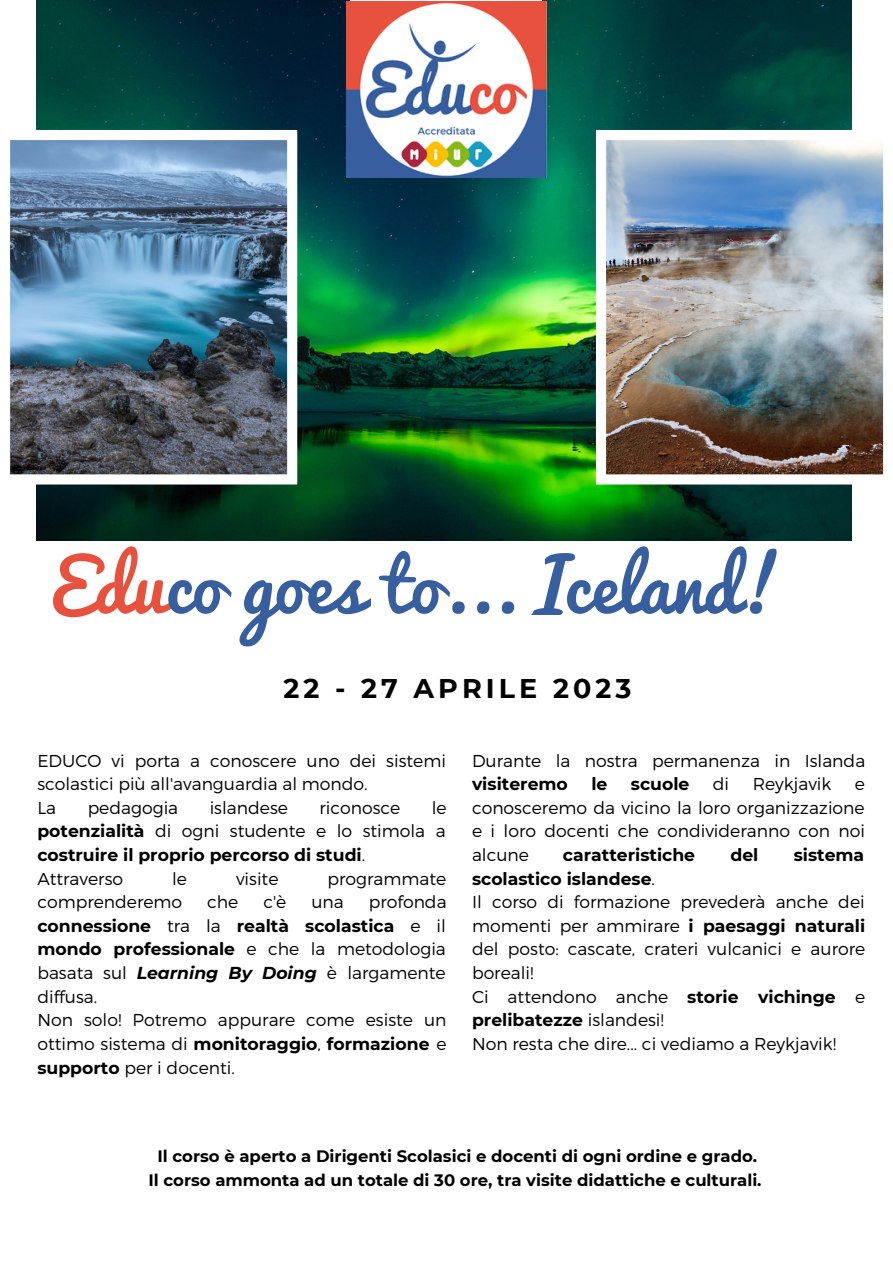
<style>
.page{position:relative;width:893px;height:1264px;background:#fff}
.page>*{position:absolute;margin:0;border:0;box-sizing:border-box;transform-origin:0 0}
.t1{font:72px "Pacifico";color:#375e9e}
.t2{font:700 27px "Montserrat";letter-spacing:.15em;color:#000}
.t3{font:300 17.25px/23.5px "Montserrat";color:#000}
.t4{font:700 17.25px/23.5px "Montserrat";color:#000}
.t5{font:700 16.5px/23.5px "Montserrat";color:#000;text-align:center}
.s1{color:#e8513e}
.s2{font-weight:300}
.s3{font-weight:700}
.s4{font-weight:700;font-style:italic}
</style>
<div class="page">
<img style="left:36px;top:0;width:815px;height:540px">
<img style="left:10px;top:130px;width:287px;height:354px">
<img style="left:596px;top:130px;width:288px;height:354px">
<img style="left:346px;top:2px;width:201px;height:175px">
<h1 class="t1" style="left:51px;top:547px;width:733px"><span class="s1">Edu</span>co goes to... Iceland!</h1>
<h2 class="t2" style="left:283px;top:672px;width:349px">22 - 27 APRILE 2023</h2>
<p class="t3" style="left:37px;top:747px;width:410px">EDUCO vi porta a conoscere uno dei sistemi scolastici più all'avanguardia al mondo.<br>La</p>
<p class="t4" style="left:37px;top:795px;width:411px;text-indent:394px"><span class="s2">le </span>potenzialità <span class="s2">di ogni studente e lo stimola a </span>costruire il proprio percorso di studi<span class="s2">.<br>Attraverso</span></p>
<p class="t3" style="left:88px;top:795px;width:92px">pedagogia</p>
<p class="t3" style="left:210px;top:795px;width:80px">islandese</p>
<p class="t3" style="left:319px;top:795px;width:82px">riconosce</p>
<p class="t3" style="left:172px;top:865px;width:16px">le</p>
<p class="t3" style="left:236px;top:865px;width:44px">visite</p>
<p class="t3" style="left:327px;top:865px;width:120px">programmate</p>
<p class="t3" style="left:37px;top:889px;width:146px">comprenderemo</p>
<p class="t3" style="left:207px;top:889px;width:33px">che</p>
<p class="t3" style="left:263px;top:889px;width:24px">c'è</p>
<p class="t3" style="left:311px;top:889px;width:34px">una</p>
<p class="t3" style="left:37px;top:889px;width:411px;text-indent:331px">profonda <span class="s3">connessione</span> tra la <span class="s3">realtà scolastica</span> e il <span class="s3">mondo professionale</span> e che la metodologia basata sul <span class="s4">Learning By Doing</span> è largamente diffusa.<br>Non solo! Potremo appurare come esiste un ottimo sistema di <span class="s3">monitoraggio</span>, <span class="s3">formazione</span> e <span class="s3">supporto</span> per i docenti.</p>
<p class="t3" style="left:472px;top:747px;width:395px">Durante la nostra permanenza in Islanda</p>
<p class="t4" style="left:472px;top:772px;width:97px">visiteremo</p>
<p class="t4" style="left:591px;top:772px;width:18px">le</p>
<p class="t4" style="left:630px;top:772px;width:60px">scuole</p>
<p class="t3" style="left:712px;top:771px;width:18px">di</p>
<p class="t3" style="left:752px;top:771px;width:80px">Reykjavik</p>
<p class="t3" style="left:472px;top:771px;width:394px;text-align:justify;text-indent:383px">e conosceremo da vicino la loro organizzazione e i loro docenti che condivideranno con noi alcune</p>
<p class="t4" style="left:563px;top:843px;width:134px">caratteristiche</p>
<p class="t4" style="left:730px;top:843px;width:29px">del</p>
<p class="t4" style="left:793px;top:843px;width:72px">sistema</p>
<p class="t3" style="left:472px;top:865px;width:395px"><span class="s3">scolastico islandese</span>.<br>Il corso di formazione prevederà anche dei momenti per ammirare <span class="s3">i paesaggi naturali </span>del posto: cascate, crateri vulcanici e aurore boreali!<br>Ci attendono anche <span class="s3">storie vichinge</span> e <span class="s3">prelibatezze</span> islandesi!<br>Non resta che dire... ci vediamo a Reykjavik!</p>
<p class="t5" style="left:148px;top:1144px;width:614px">Il corso è aperto a Dirigenti Scolasici e docenti di ogni ordine e grado.<br>Il corso ammonta ad un totale di 30 ore, tra visite didattiche e culturali.</p>
</div>
